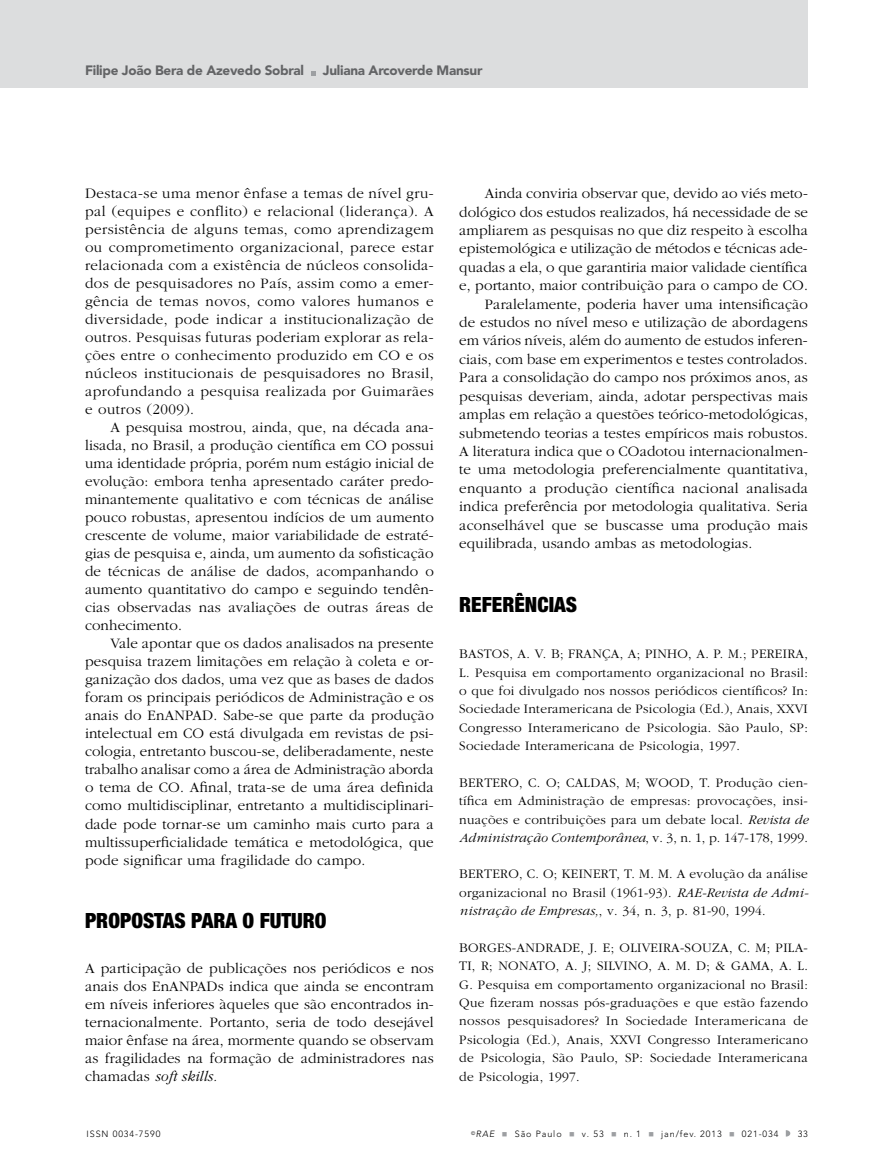
<style>
.page{position:relative;width:893px;height:1170px;background:#fff}
.page>*{position:absolute;margin:0;border:0;box-sizing:border-box;transform-origin:0 0}
.t1{font:900 condensed 21px "Helvetica Neue LT Std";color:#000}
.t2{font:300 15px/18px "Garamond";letter-spacing:.01em;color:#000;text-align:justify}
.t3{font:300 13.5px/18.5px "Garamond";letter-spacing:.02em;color:#000;text-align:justify}
.t4{font:900 13.5px "Avenir LT Std";letter-spacing:-.02em;color:#636466}
.t5{font:300 9px "Avenir LT Std";letter-spacing:.1em;color:#000}
.s1{font-style:italic}
.s2{color:#9d9fa2}
</style>
<div class="page">
<div style="left:0;top:0;width:808px;height:87px;background:#dcddde"></div>
<svg style="left:311px;top:71px;width:5px;height:4px"></svg>
<svg style="left:786px;top:1130px;width:4px;height:6px"></svg>
<p class="t4" style="left:85px;top:62px;width:221px">Filipe João Bera de Azevedo Sobral</p>
<p class="t4" style="left:323px;top:62px;width:161px">Juliana Arcoverde Mansur</p>
<p class="t2" style="left:85px;top:185px;width:350px">Destaca-se uma menor ênfase a temas de nível gru&shy;pal (equipes e conflito) e relacional (liderança). A persistência de alguns temas, como aprendizagem ou comprometimento organizacional, parece estar relacionada com a existência de núcleos consolida&shy;dos de pesquisadores no País, assim como a emer&shy;gência de temas novos, como valores humanos e diversidade, pode indicar a institucionalização de outros. Pesquisas futuras poderiam explorar as rela&shy;ções entre o conhecimento produzido em CO e os núcleos institucionais de pesquisadores no Brasil, aprofundando a pesquisa realizada por Guimarães e outros (2009).</p>
<p class="t2" style="left:85px;top:419px;width:350px;text-indent:26px">A pesquisa mostrou, ainda, que, na década ana&shy;lisada, no Brasil, a produção científica em CO possui uma identidade própria, porém num estágio inicial de evolução: embora tenha apresentado caráter predo&shy;minantemente qualitativo e com técnicas de análise pouco robustas, apresentou indícios de um aumento crescente de volume, maior variabilidade de estraté&shy;gias de pesquisa e, ainda, um aumento da sofisticação de técnicas de análise de dados, acompanhando o aumento quantitativo do campo e seguindo tendên&shy;cias observadas nas avaliações de outras áreas de conhecimento.</p>
<p class="t2" style="left:85px;top:635px;width:350px;text-indent:26px">Vale apontar que os dados analisados na presente pesquisa trazem limitações em relação à coleta e or&shy;ganização dos dados, uma vez que as bases de dados foram os principais periódicos de Administração e os anais do EnANPAD. Sabe-se que parte da produção intelectual em CO está divulgada em revistas de psi&shy;cologia, entretanto buscou-se, deliberadamente, neste trabalho analisar como a área de Administração aborda o tema de CO. Afinal, trata-se de uma área definida como multidisciplinar, entretanto a multidisciplinari&shy;dade pode tornar-se um caminho mais curto para a multissuperficialidade temática e metodológica, que pode significar uma fragilidade do campo.</p>
<h1 class="t1" style="left:85px;top:907px;width:243px">PROPOSTAS PARA O FUTURO</h1>
<p class="t2" style="left:85px;top:959px;width:350px">A participação de publicações nos periódicos e nos anais dos EnANPADs indica que ainda se encontram em níveis inferiores àqueles que são encontrados in&shy;ternacionalmente. Portanto, seria de todo desejável maior ênfase na área, mormente quando se observam as fragilidades na formação de administradores nas chamadas <span class="s1">soft skills.</span></p>
<p class="t2" style="left:485px;top:185px;width:325px">Ainda conviria observar que, devido ao viés meto-</p>
<p class="t2" style="left:459px;top:203px;width:350px">dológico dos estudos realizados, há necessidade de se</p>
<p class="t2" style="left:459px;top:221px;width:350px">ampliarem as pesquisas no que diz respeito à escolha</p>
<p class="t2" style="left:459px;top:240px;width:350px">epistemológica e utilização de métodos e técnicas ade-</p>
<p class="t2" style="left:459px;top:258px;width:350px">quadas a ela, o que garantiria maior validade científica</p>
<p class="t2" style="left:459px;top:277px;width:350px">e, portanto, maior contribuição para o campo de CO.</p>
<p class="t2" style="left:485px;top:295px;width:325px">Paralelamente, poderia haver uma intensificação</p>
<p class="t2" style="left:459px;top:313px;width:350px">de estudos no nível meso e utilização de abordagens</p>
<p class="t2" style="left:459px;top:332px;width:350px">em vários níveis, além do aumento de estudos inferen-</p>
<p class="t2" style="left:459px;top:350px;width:350px">ciais, com base em experimentos e testes controlados.</p>
<p class="t2" style="left:459px;top:369px;width:350px">Para a consolidação do campo nos próximos anos, as</p>
<p class="t2" style="left:459px;top:387px;width:350px">pesquisas deveriam, ainda, adotar perspectivas mais</p>
<p class="t2" style="left:459px;top:405px;width:350px">amplas em relação a questões teórico-metodológicas,</p>
<p class="t2" style="left:459px;top:424px;width:350px">submetendo teorias a testes empíricos mais robustos.</p>
<p class="t2" style="left:459px;top:442px;width:350px">A literatura indica que o COadotou internacionalmen-</p>
<p class="t2" style="left:459px;top:461px;width:350px">te uma metodologia preferencialmente quantitativa,</p>
<p class="t2" style="left:459px;top:479px;width:350px">enquanto a produção científica nacional analisada</p>
<p class="t2" style="left:459px;top:497px;width:350px">indica preferência por metodologia qualitativa. Seria</p>
<p class="t2" style="left:459px;top:516px;width:350px">aconselhável que se buscasse uma produção mais</p>
<p class="t2" style="left:459px;top:534px;width:294px">equilibrada, usando ambas as metodologias.</p>
<h1 class="t1" style="left:459px;top:592px;width:118px">REFERÊNCIAS</h1>
<p class="t3" style="left:459px;top:645px;width:350px">BASTOS, A. V. B; FRANÇA, A; PINHO, A. P. M.; PEREIRA, L. Pesquisa em comportamento organizacional no Brasil: o que foi divulgado nos nossos periódicos científicos? In:<br>Sociedade Interamericana de Psicologia (Ed.), Anais, XXVI Congresso Interamericano de Psicologia. São Paulo, SP:<br>Sociedade Interamericana de Psicologia, 1997.</p>
<p class="t3" style="left:459px;top:773px;width:350px">BERTERO, C. O; CALDAS, M; WOOD, T. Produção cien&shy;tífica em Administração de empresas: provocações, insi&shy;nuações e contribuições para um debate local. <span class="s1">Revista de Administração Contemporânea</span>, v. 3, n. 1, p. 147-178, 1999.</p>
<p class="t3" style="left:459px;top:865px;width:351px">BERTERO, C. O; KEINERT, T. M. M. A evolução da análise organizacional no Brasil (1961-93). <span class="s1">RAE-Revista de Admi&shy;nistração de Empresas,</span>, v. 34, n. 3, p. 81-90, 1994.</p>
<p class="t3" style="left:459px;top:938px;width:350px">BORGES-ANDRADE, J. E; OLIVEIRA-SOUZA, C. M; PILA-TI, R; NONATO, A. J; SILVINO, A. M. D; &amp; GAMA, A. L.<br>G. Pesquisa em comportamento organizacional no Brasil:<br>Que fizeram nossas pós-graduações e que estão fazendo nossos pesquisadores? In Sociedade Interamericana de Psicologia (Ed.), Anais, XXVI Congresso Interamericano de Psicologia, São Paulo, SP: Sociedade Interamericana de Psicologia, 1997.</p>
<p class="t5" style="left:87px;top:1128px;width:75px">ISSN 0034-7590</p>
<p class="t5" style="left:471px;top:1128px;width:309px"><sup>©</sup><span class="s1">RAE</span> <span class="s2">■</span> São Paulo <span class="s2">■</span> v. 53 <span class="s2">■</span> n. 1 <span class="s2">■</span> jan/fev. 2013 <span class="s2">■</span> 021-034</p>
<p class="t5" style="left:798px;top:1128px;width:12px">33</p>
</div>
